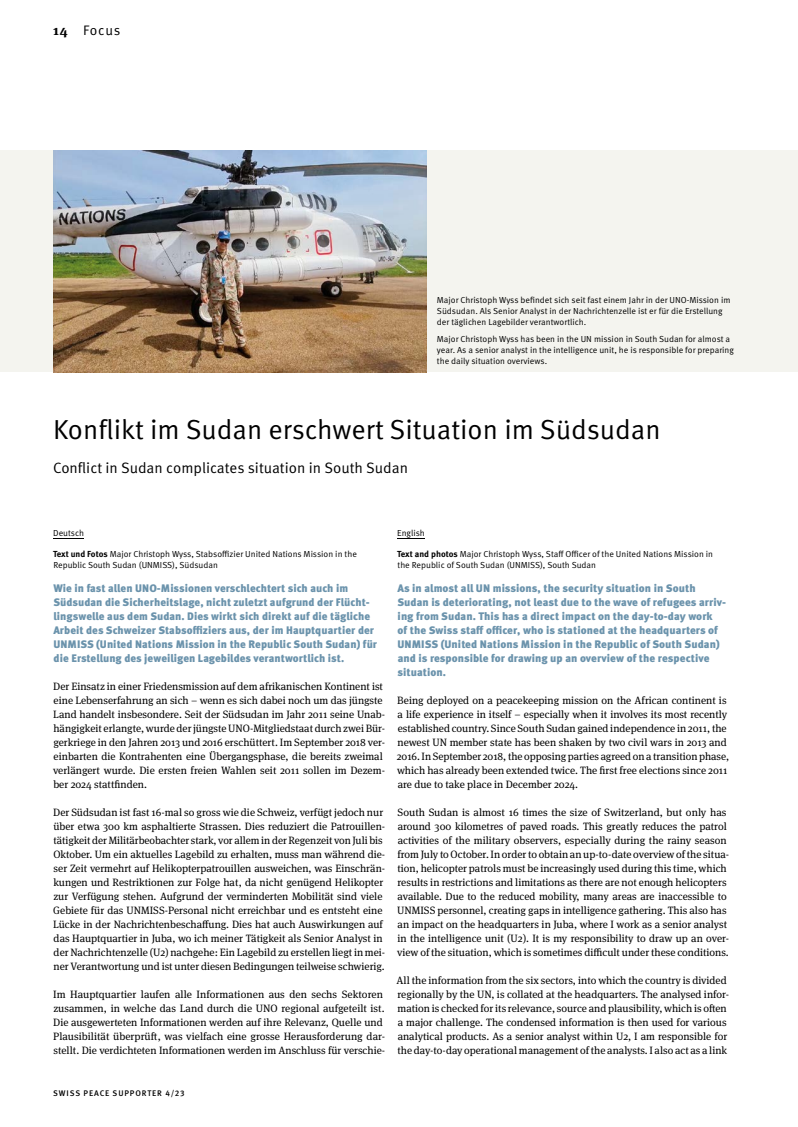
<style>
.page{position:relative;width:798px;height:1127px;background:#fff}
.page>*{position:absolute;margin:0;border:0;box-sizing:border-box;transform-origin:0 0}
.t1{font:27.5px "Meta Pro";color:#000}
.t2{font:15px "Meta Pro";color:#000}
.t3{font:13.75px "Meta Pro";letter-spacing:.055em;color:#000}
.t4{font:900 11px/14px "Meta Pro";letter-spacing:.005em;color:#6b93ac}
.t5{font:10.62px/14px "Meta Serif OT";color:#000}
.t6{font:8.75px/11.2px "Meta Pro";color:#000}
.t7{font:500 8.12px "Meta Pro";letter-spacing:.11em;color:#000}
.s1{font-family:"Meta Serif OT";font-weight:700}
.s2{font-weight:700}
</style>
<div class="page">
<div style="left:0;top:151px;width:797px;height:221px;background:#f4f4ef"></div>
<hr style="left:53px;top:538px;width:31px;height:1px;background:#000">
<svg style="left:397px;top:538px;width:28px;height:1px"></svg>
<img style="left:53px;top:151px;width:373px;height:221px">
<hr style="left:797px;top:835px;width:1px;height:219px;background:#f4f4ef">
<p class="t3" style="left:53px;top:22px;width:69px"><span class="s1">14</span> Focus</p>
<p class="t6" style="left:437px;top:294px;width:295px">Major Christoph Wyss befindet sich seit fast einem Jahr in der UNO-Mission im<br>Südsudan. Als Senior Analyst in der Nachrichtenzelle ist er für die Erstellung der täglichen Lagebilder verantwortlich.</p>
<p class="t6" style="left:437px;top:333px;width:298px">Major Christoph Wyss has been in the UN mission in South Sudan for almost a year. As a senior analyst in the intelligence unit, he is responsible for preparing the daily situation overviews.</p>
<h1 class="t1" style="left:53px;top:412px;width:608px">Konflikt im Sudan erschwert Situation im Südsudan</h1>
<h2 class="t2" style="left:53px;top:459px;width:356px">Conflict in Sudan complicates situation in South Sudan</h2>
<p class="t6" style="left:53px;top:527px;width:32px">Deutsch</p>
<p class="t6" style="left:53px;top:548px;width:305px"><span class="s2">Text und Fotos</span> Major Christoph Wyss, Stabsoffizier United Nations Mission in the<br>Republic South Sudan (UNMISS), Südsudan</p>
<p class="t4" style="left:53px;top:581px;width:325px">Wie in fast allen UNO-Missionen verschlechtert sich auch im Südsudan die Sicherheitslage, nicht zuletzt aufgrund der Flücht&shy;lingswelle aus dem Sudan. Dies wirkt sich direkt auf die tägliche Arbeit des Schweizer Stabsoffiziers aus, der im Hauptquartier der UNMISS (United Nations Mission in the Republic South Sudan) für die Erstellung des jeweiligen Lagebildes verantwortlich ist.</p>
<p class="t5" style="left:53px;top:679px;width:333px">Der Einsatz in einer Friedensmission auf dem afrikanischen Kontinent ist eine Lebenserfahrung an sich – wenn es sich dabei noch um das jüngste Land handelt insbesondere. Seit der Südsudan im Jahr 2011 seine Unab&shy;hängigkeit erlangte, wurde der jüngste UNO-Mitgliedstaat durch zwei Bür&shy;gerkriege in den Jahren 2013 und 2016 erschüttert. Im September 2018 ver&shy;einbarten die Kontrahenten eine Übergangsphase, die bereits zweimal verlängert wurde. Die ersten freien Wahlen seit 2011 sollen im Dezem&shy;ber 2024 stattfinden.</p>
<p class="t5" style="left:53px;top:805px;width:333px">Der Südsudan ist fast 16-mal so gross wie die Schweiz, verfügt jedoch nur über etwa 300 km asphaltierte Strassen. Dies reduziert die Patrouillen&shy;tätigkeit der Militärbeobachter stark, vor allem in der Regenzeit von Juli bis Oktober. Um ein aktuelles Lagebild zu erhalten, muss man während die&shy;ser Zeit vermehrt auf Helikopterpatrouillen ausweichen, was Einschrän&shy;kungen und Restriktionen zur Folge hat, da nicht genügend Helikopter zur Verfügung stehen. Aufgrund der verminderten Mobilität sind viele Gebiete für das UNMISS-Personal nicht erreichbar und es entsteht eine Lücke in der Nachrichtenbeschaffung. Dies hat auch Auswirkungen auf das Hauptquartier in Juba, wo ich meiner Tätigkeit als Senior Analyst in der Nachrichtenzelle (U2) nachgehe: Ein Lagebild zu erstellen liegt in mei&shy;ner Verantwortung und ist unter diesen Bedingungen teilweise schwierig.</p>
<p class="t5" style="left:53px;top:987px;width:333px">Im Hauptquartier laufen alle Informationen aus den sechs Sektoren zusammen, in welche das Land durch die UNO regional aufgeteilt ist.<br>Die ausgewerteten Informationen werden auf ihre Relevanz, Quelle und Plausibilität überprüft, was vielfach eine grosse Herausforderung dar&shy;stellt. Die verdichteten Informationen werden im Anschluss für verschie-</p>
<p class="t6" style="left:397px;top:527px;width:29px">English</p>
<p class="t6" style="left:397px;top:548px;width:317px"><span class="s2">Text and photos</span> Major Christoph Wyss, Staff Officer of the United Nations Mission in the Republic of South Sudan (UNMISS), South Sudan</p>
<p class="t4" style="left:397px;top:581px;width:330px">As in almost all UN missions, the security situation in South Sudan is deteriorating, not least due to the wave of refugees arriv&shy;ing from Sudan. This has a direct impact on the day-to-day work<br>of the Swiss staff officer, who is stationed at the headquarters of UNMISS (United Nations Mission in the Republic of South Sudan) and is responsible for drawing up an overview of the respective situation.</p>
<p class="t5" style="left:397px;top:693px;width:334px">Being deployed on a peacekeeping mission on the African continent is a life experience in itself – especially when it involves its most recently established country. Since South Sudan gained independence in 2011, the newest UN member state has been shaken by two civil wars in 2013 and 2016. In September 2018, the opposing parties agreed on a transition phase, which has already been extended twice. The first free elections since 2011 are due to take place in December 2024.</p>
<p class="t5" style="left:397px;top:805px;width:333px">South Sudan is almost 16 times the size of Switzerland, but only has around 300 kilometres of paved roads. This greatly reduces the patrol activities of the military observers, especially during the rainy season from July to October. In order to obtain an up-to-date overview of the si tua&shy;tion, helicopter patrols must be increasingly used during this time, which results in restrictions and limitations as there are not enough helicopters available. Due to the reduced mobility, many areas are inaccessible to UNMISS personnel, creating gaps in intelligence gathering. This also has an impact on the headquarters in Juba, where I work as a senior analyst in the intelligence unit (U2). It is my responsibility to draw up an over&shy;view of the situation, which is sometimes difficult under these conditions.</p>
<p class="t5" style="left:396px;top:973px;width:334px">All the information from the six sectors, into which the country is divided regionally by the UN, is collated at the headquarters. The analysed infor&shy;mation is checked for its relevance, source and plausibility, which is often a major challenge. The condensed information is then used for various analytical products. As a senior analyst within U2, I am responsible for the day-to-day operational management of the analysts. I also act as a link</p>
<p class="t7" style="left:53px;top:1088px;width:133px">SWISS PEACE SUPPORTER 4/23</p>
</div>
